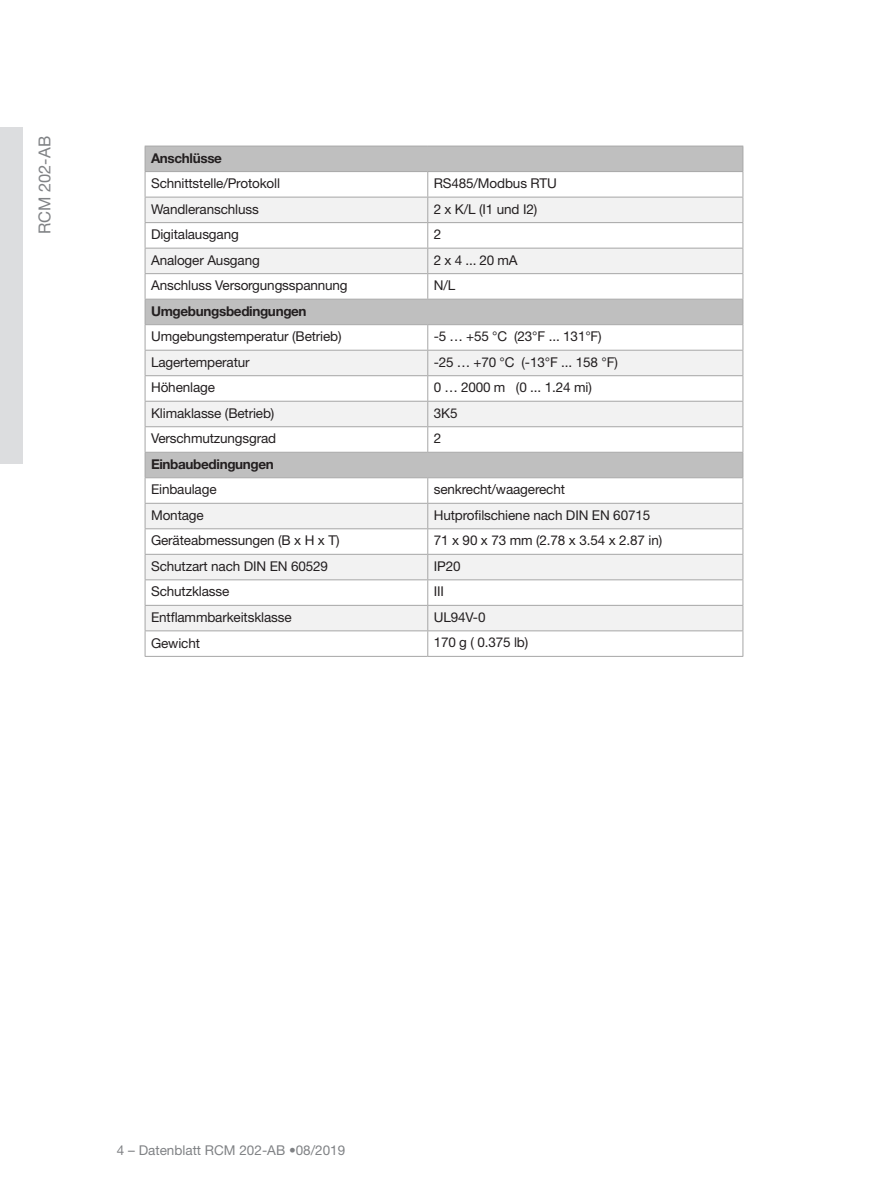
<style>
.page{position:relative;width:893px;height:1187px;background:#fff}
.page>*{position:absolute;margin:0;border:0;box-sizing:border-box;transform-origin:0 0}
.t1{font:16.5px "Helvetica Neue LT";color:#808285}
._18_9pt_Tabellenzell{font:13.5px "Helvetica Neue LT";letter-spacing:-.01em;color:#231f20}
._18_9pt_Tabellenkopf{font:700 13.5px "Helvetica Neue LT";letter-spacing:-.025em;color:#231f20}
.t2{font:13.5px "Helvetica Neue LT";color:#808285}
</style>
<div class="page">
<div style="left:0;top:128px;width:23px;height:335px;background:#dcdddf"></div>
<div style="left:146px;top:147px;width:596px;height:24px;background:#bfbfbf"></div>
<svg style="left:146px;top:172px;width:596px;height:484px"></svg>
<svg style="left:146px;top:198px;width:596px;height:432px"></svg>
<hr style="left:145px;top:146px;width:283px;height:1px;background:#a6a6a6">
<hr style="left:428px;top:146px;width:315px;height:1px;background:#a6a6a6">
<hr style="left:145px;top:171px;width:283px;height:1px;background:#a6a6a6">
<hr style="left:428px;top:171px;width:315px;height:1px;background:#a6a6a6">
<hr style="left:145px;top:197px;width:283px;height:1px;background:#a6a6a6">
<hr style="left:428px;top:197px;width:315px;height:1px;background:#a6a6a6">
<hr style="left:145px;top:222px;width:283px;height:1px;background:#a6a6a6">
<hr style="left:428px;top:222px;width:315px;height:1px;background:#a6a6a6">
<hr style="left:145px;top:248px;width:283px;height:1px;background:#a6a6a6">
<hr style="left:428px;top:248px;width:315px;height:1px;background:#a6a6a6">
<hr style="left:145px;top:273px;width:283px;height:1px;background:#a6a6a6">
<hr style="left:428px;top:273px;width:315px;height:1px;background:#a6a6a6">
<svg style="left:427px;top:172px;width:1px;height:127px"></svg>
<hr style="left:145px;top:299px;width:283px;height:1px;background:#a6a6a6">
<hr style="left:428px;top:299px;width:315px;height:1px;background:#a6a6a6">
<hr style="left:145px;top:324px;width:283px;height:1px;background:#a6a6a6">
<hr style="left:428px;top:324px;width:315px;height:1px;background:#a6a6a6">
<hr style="left:145px;top:350px;width:283px;height:1px;background:#a6a6a6">
<hr style="left:428px;top:350px;width:315px;height:1px;background:#a6a6a6">
<hr style="left:145px;top:375px;width:283px;height:1px;background:#a6a6a6">
<hr style="left:428px;top:375px;width:315px;height:1px;background:#a6a6a6">
<hr style="left:145px;top:401px;width:283px;height:1px;background:#a6a6a6">
<hr style="left:428px;top:401px;width:315px;height:1px;background:#a6a6a6">
<hr style="left:145px;top:426px;width:283px;height:1px;background:#a6a6a6">
<hr style="left:428px;top:426px;width:315px;height:1px;background:#a6a6a6">
<svg style="left:427px;top:325px;width:1px;height:127px"></svg>
<hr style="left:145px;top:452px;width:283px;height:1px;background:#a6a6a6">
<hr style="left:428px;top:452px;width:315px;height:1px;background:#a6a6a6">
<hr style="left:145px;top:477px;width:283px;height:1px;background:#a6a6a6">
<hr style="left:428px;top:477px;width:315px;height:1px;background:#a6a6a6">
<hr style="left:145px;top:503px;width:283px;height:1px;background:#a6a6a6">
<hr style="left:428px;top:503px;width:315px;height:1px;background:#a6a6a6">
<hr style="left:145px;top:528px;width:283px;height:1px;background:#a6a6a6">
<hr style="left:428px;top:528px;width:315px;height:1px;background:#a6a6a6">
<hr style="left:145px;top:554px;width:283px;height:1px;background:#a6a6a6">
<hr style="left:428px;top:554px;width:315px;height:1px;background:#a6a6a6">
<hr style="left:145px;top:579px;width:283px;height:1px;background:#a6a6a6">
<hr style="left:428px;top:579px;width:315px;height:1px;background:#a6a6a6">
<hr style="left:145px;top:605px;width:283px;height:1px;background:#a6a6a6">
<hr style="left:428px;top:605px;width:315px;height:1px;background:#a6a6a6">
<hr style="left:145px;top:630px;width:283px;height:1px;background:#a6a6a6">
<svg style="left:145px;top:147px;width:1px;height:509px"></svg>
<hr style="left:428px;top:630px;width:315px;height:1px;background:#a6a6a6">
<svg style="left:427px;top:478px;width:1px;height:178px"></svg>
<svg style="left:742px;top:147px;width:1px;height:509px"></svg>
<hr style="left:145px;top:656px;width:283px;height:1px;background:#a6a6a6">
<hr style="left:428px;top:656px;width:315px;height:1px;background:#a6a6a6">
<p class="t1" style="left:35px;top:234px;width:100px;rotate:-90deg">RCM 202-AB</p>
<p class="_18_9pt_Tabellenkopf" style="left:151px;top:149px;width:72px">Anschlüsse</p>
<p class="_18_9pt_Tabellenzell" style="left:151px;top:175px;width:131px">Schnittstelle/Protokoll</p>
<p class="_18_9pt_Tabellenzell" style="left:434px;top:175px;width:125px">RS485/Modbus RTU</p>
<p class="_18_9pt_Tabellenzell" style="left:151px;top:201px;width:109px">Wandleranschluss</p>
<p class="_18_9pt_Tabellenzell" style="left:434px;top:201px;width:105px">2 x K/L (I1 und I2)</p>
<p class="_18_9pt_Tabellenzell" style="left:151px;top:226px;width:89px">Digitalausgang</p>
<p class="_18_9pt_Tabellenzell" style="left:434px;top:226px;width:9px">2</p>
<p class="_18_9pt_Tabellenzell" style="left:151px;top:252px;width:110px">Analoger Ausgang</p>
<p class="_18_9pt_Tabellenzell" style="left:434px;top:252px;width:85px">2 x 4 ... 20 mA</p>
<p class="_18_9pt_Tabellenzell" style="left:151px;top:277px;width:198px">Anschluss Versorgungsspannung</p>
<p class="_18_9pt_Tabellenzell" style="left:434px;top:277px;width:23px">N/L</p>
<p class="_18_9pt_Tabellenkopf" style="left:151px;top:302px;width:157px">Umgebungsbedingungen</p>
<p class="_18_9pt_Tabellenzell" style="left:151px;top:328px;width:192px">Umgebungstemperatur (Betrieb)</p>
<p class="_18_9pt_Tabellenzell" style="left:434px;top:328px;width:169px">-5 … +55 °C (23°F ... 131°F)</p>
<p class="_18_9pt_Tabellenzell" style="left:151px;top:354px;width:100px">Lagertemperatur</p>
<p class="_18_9pt_Tabellenzell" style="left:434px;top:354px;width:186px">-25 … +70 °C (-13°F ... 158 °F)</p>
<p class="_18_9pt_Tabellenzell" style="left:151px;top:379px;width:65px">Höhenlage</p>
<p class="_18_9pt_Tabellenzell" style="left:434px;top:379px;width:160px">0 … 2000 m (0 ... 1.24 mi)</p>
<p class="_18_9pt_Tabellenzell" style="left:151px;top:405px;width:125px">Klimaklasse (Betrieb)</p>
<p class="_18_9pt_Tabellenzell" style="left:434px;top:405px;width:25px">3K5</p>
<p class="_18_9pt_Tabellenzell" style="left:151px;top:430px;width:127px">Verschmutzungsgrad</p>
<p class="_18_9pt_Tabellenzell" style="left:434px;top:430px;width:9px">2</p>
<p class="_18_9pt_Tabellenkopf" style="left:151px;top:455px;width:124px">Einbaubedingungen</p>
<p class="_18_9pt_Tabellenzell" style="left:151px;top:481px;width:67px">Einbaulage</p>
<p class="_18_9pt_Tabellenzell" style="left:434px;top:481px;width:133px">senkrecht/waagerecht</p>
<p class="_18_9pt_Tabellenzell" style="left:151px;top:507px;width:54px">Montage</p>
<p class="_18_9pt_Tabellenzell" style="left:434px;top:507px;width:218px">Hutprofilschiene nach DIN EN 60715</p>
<p class="_18_9pt_Tabellenzell" style="left:151px;top:532px;width:190px">Geräteabmessungen (B x H x T)</p>
<p class="_18_9pt_Tabellenzell" style="left:434px;top:532px;width:230px">71 x 90 x 73 mm (2.78 x 3.54 x 2.87 in)</p>
<p class="_18_9pt_Tabellenzell" style="left:151px;top:558px;width:179px">Schutzart nach DIN EN 60529</p>
<p class="_18_9pt_Tabellenzell" style="left:434px;top:558px;width:28px">IP20</p>
<p class="_18_9pt_Tabellenzell" style="left:151px;top:583px;width:80px">Schutzklasse</p>
<p class="_18_9pt_Tabellenzell" style="left:434px;top:583px;width:12px">III</p>
<p class="_18_9pt_Tabellenzell" style="left:151px;top:609px;width:142px">Entflammbarkeitsklasse</p>
<p class="_18_9pt_Tabellenzell" style="left:434px;top:609px;width:53px">UL94V-0</p>
<p class="_18_9pt_Tabellenzell" style="left:151px;top:634px;width:50px">Gewicht</p>
<p class="_18_9pt_Tabellenzell" style="left:434px;top:634px;width:96px">170 g ( 0.375 lb)</p>
<p class="t2" style="left:117px;top:1142px;width:230px">4 – Datenblatt RCM 202-AB •08/2019</p>
</div>
